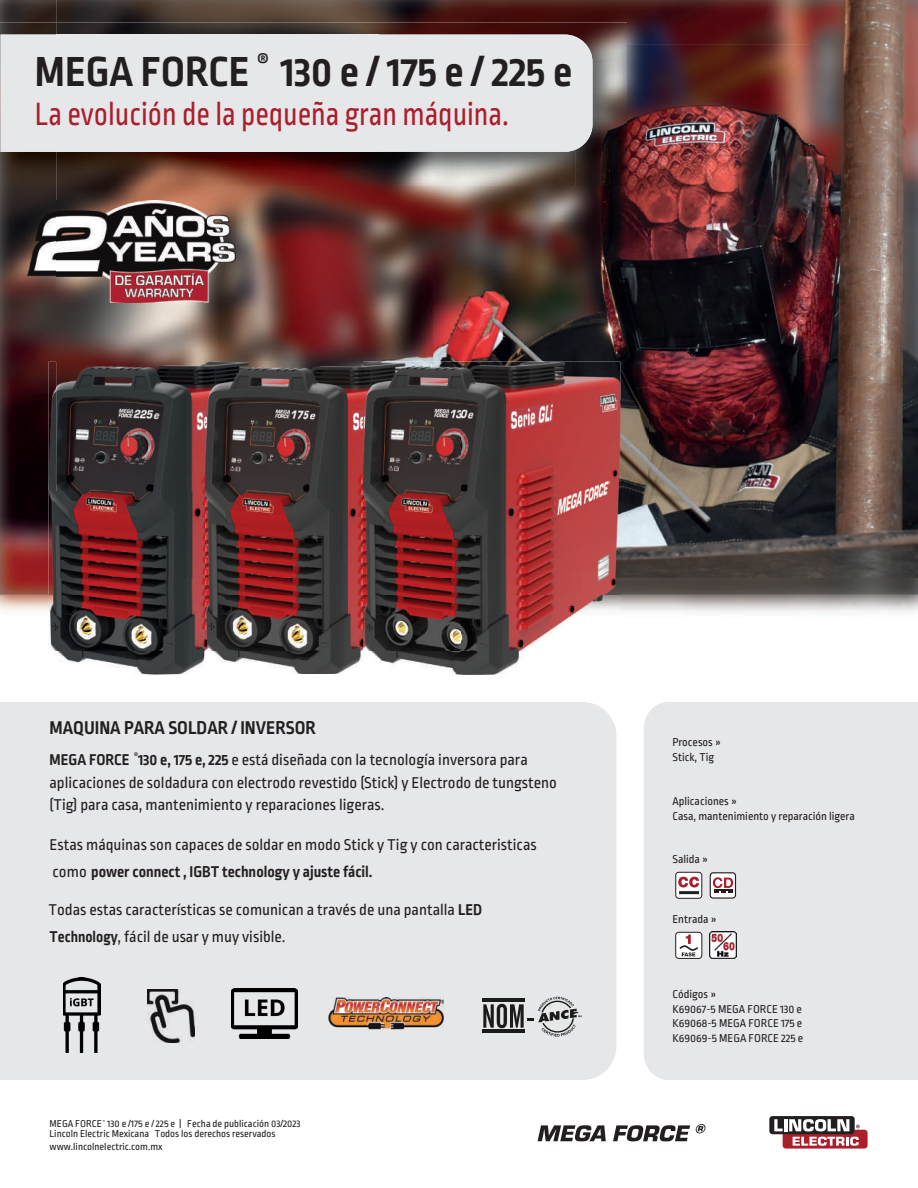
<style>
.page{position:relative;width:918px;height:1188px;background:#fff}
.page>*{position:absolute;margin:0;border:0;box-sizing:border-box;transform-origin:0 0}
.t1{font:700 44.25px "Ropa Sans Pro";color:#231f20}
.t2{font:34.05px "Ropa Sans Pro";color:#ab1e2c;scale:.88 1}
.t3{font:700 19.5px "Ropa Sans Pro";color:#231f20}
.t4{font:16.5px/22.5px "Ropa Sans Pro";color:#231f20}
.t5{font:12px/14.5px "Ropa Sans Pro";color:#231f20}
.t6{font:10.5px/10.5px "Ropa Sans Pro";color:#231f20}
.t7{font:4.35px "Ropa Sans Pro";color:#231f20}
.s1{font-weight:700}
</style>
<div class="page">
<img style="left:0;top:0;width:918px;height:613px">
<img style="left:0;top:22px;width:56px;height:164px">
<div style="left:1px;top:35px;width:55px;height:117px;background:#e6e7e9"></div>
<img style="left:56px;top:0;width:862px;height:44px">
<img style="left:595px;top:44px;width:215px;height:178px">
<img style="left:810px;top:44px;width:108px;height:534px">
<img style="left:56px;top:186px;width:539px;height:36px">
<img style="left:218px;top:222px;width:215px;height:140px">
<img style="left:433px;top:222px;width:215px;height:178px">
<img style="left:648px;top:222px;width:163px;height:356px">
<img style="left:56px;top:303px;width:162px;height:59px">
<img style="left:620px;top:400px;width:29px;height:178px">
<img style="left:56px;top:22px;width:571px;height:41px">
<img style="left:576px;top:63px;width:51px;height:123px">
<img style="left:56px;top:152px;width:520px;height:34px">
<div style="left:56px;top:35px;width:537px;height:117px;background:#e6e7e9"></div>
<div style="left:0;top:702px;width:616px;height:378px;background:#e6e7e9"></div>
<div style="left:644px;top:702px;width:274px;height:378px;background:#e6e7e9"></div>
<div style="left:769px;top:1116px;width:86px;height:18px;background:#231f20;border-radius:3px"></div>
<svg style="left:774px;top:1119px;width:94px;height:30px"></svg>
<div style="left:676px;top:872px;width:26px;height:26px;background:#fff;border-radius:3px"></div>
<div style="left:675px;top:872px;width:27px;height:27px;border:1px solid #231f20;border-radius:3px"></div>
<svg style="left:678px;top:877px;width:21px;height:10px"></svg>
<hr style="left:679px;top:891px;width:20px;height:3px;background:#231f20">
<img style="left:709px;top:932px;width:27px;height:27px">
<svg style="left:676px;top:932px;width:26px;height:26px"></svg>
<div style="left:675px;top:932px;width:27px;height:27px;border:1px solid #231f20;border-radius:3px"></div>
<svg style="left:678px;top:934px;width:22px;height:22px"></svg>
<svg style="left:538px;top:1125px;width:68px;height:16px"></svg>
<svg style="left:613px;top:1125px;width:77px;height:16px"></svg>
<svg style="left:696px;top:1124px;width:10px;height:9px"></svg>
<img style="left:63px;top:978px;width:38px;height:75px">
<img style="left:231px;top:989px;width:67px;height:49px">
<img style="left:147px;top:989px;width:47px;height:53px">
<img style="left:328px;top:997px;width:116px;height:32px">
<hr style="left:482px;top:1029px;width:43px;height:4px;background:#1b1b19">
<hr style="left:482px;top:998px;width:43px;height:4px;background:#1b1b19">
<svg style="left:483px;top:997px;width:99px;height:40px"></svg>
<img style="left:28px;top:201px;width:207px;height:102px">
<div style="left:710px;top:873px;width:25px;height:25px;background:#fff;border-radius:3px"></div>
<div style="left:710px;top:872px;width:26px;height:27px;border:1px solid #231f20;border-radius:3px"></div>
<svg style="left:713px;top:877px;width:20px;height:16px"></svg>
<img style="left:55px;top:651px;width:466px;height:24px">
<img style="left:49px;top:595px;width:156px;height:56px">
<img style="left:49px;top:362px;width:52px;height:233px">
<img style="left:101px;top:578px;width:104px;height:17px">
<img style="left:56px;top:362px;width:149px;height:216px">
<img style="left:205px;top:362px;width:100px;height:312px">
<img style="left:305px;top:362px;width:58px;height:289px">
<img style="left:461px;top:405px;width:159px;height:246px">
<img style="left:363px;top:361px;width:257px;height:44px">
<img style="left:363px;top:362px;width:98px;height:312px">
<svg style="left:134px;top:752px;width:4px;height:4px"></svg>
<h1 class="t1" style="left:35px;top:47px;width:539px">MEGA FORCE <sup>®</sup> 130 e / 175 e / 225 e</h1>
<h2 class="t2" style="left:35px;top:96px;width:540px">La evolución de la pequeña gran máquina.</h2>
<p class="t3" style="left:50px;top:716px;width:268px">MAQUINA PARA SOLDAR / INVERSOR</p>
<p class="t4" style="left:50px;top:750px;width:509px"><span class="s1">MEGA FORCE 130 e, 175 e, 225</span> e está diseñada con la tecnología inversora para aplicaciones de soldadura con electrodo revestido (Stick) y Electrodo de tungsteno (Tig) para casa, mantenimiento y reparaciones ligeras.</p>
<p class="t4" style="left:50px;top:832px;width:489px;line-height:27px">Estas máquinas son capaces de soldar en modo Stick y Tig y con caracteristicas como <span class="s1">power connect , IGBT technology y ajuste fácil.</span></p>
<p class="t4" style="left:49px;top:897px;width:435px;line-height:27px">Todas estas características se comunican a través de una pantalla <span class="s1">LED<br>Technology</span>, fácil de usar y muy visible.</p>
<p class="t6" style="left:50px;top:1119px;width:252px;text-indent:58px">130 e /175 e / 225 e | Fecha de publicación 03/2023<br>Lincoln Electric Mexicana Todos los derechos reservados</p>
<p class="t6" style="left:50px;top:1142px;width:115px">www.lincolnelectric.com.mx</p>
<p class="t6" style="left:50px;top:1119px;width:54px">MEGA FORCE</p>
<p class="t7" style="left:103px;top:1119px;width:4px">®</p>
<p class="t5" style="left:672px;top:735px;width:50px;line-height:15px">Procesos »<br>Stick, Tig</p>
<p class="t5" style="left:672px;top:794px;width:184px;line-height:15px">Aplicaciones »<br>Casa, mantenimiento y reparación ligera</p>
<p class="t5" style="left:672px;top:853px;width:37px">Salida »</p>
<p class="t5" style="left:672px;top:913px;width:46px">Entrada »</p>
<p class="t5" style="left:672px;top:988px;width:132px">Códigos »<br>K69067-5 MEGA FORCE 130 e<br>K69068-5 MEGA FORCE 175 e<br>K69069-5 MEGA FORCE 225 e</p>
</div>
